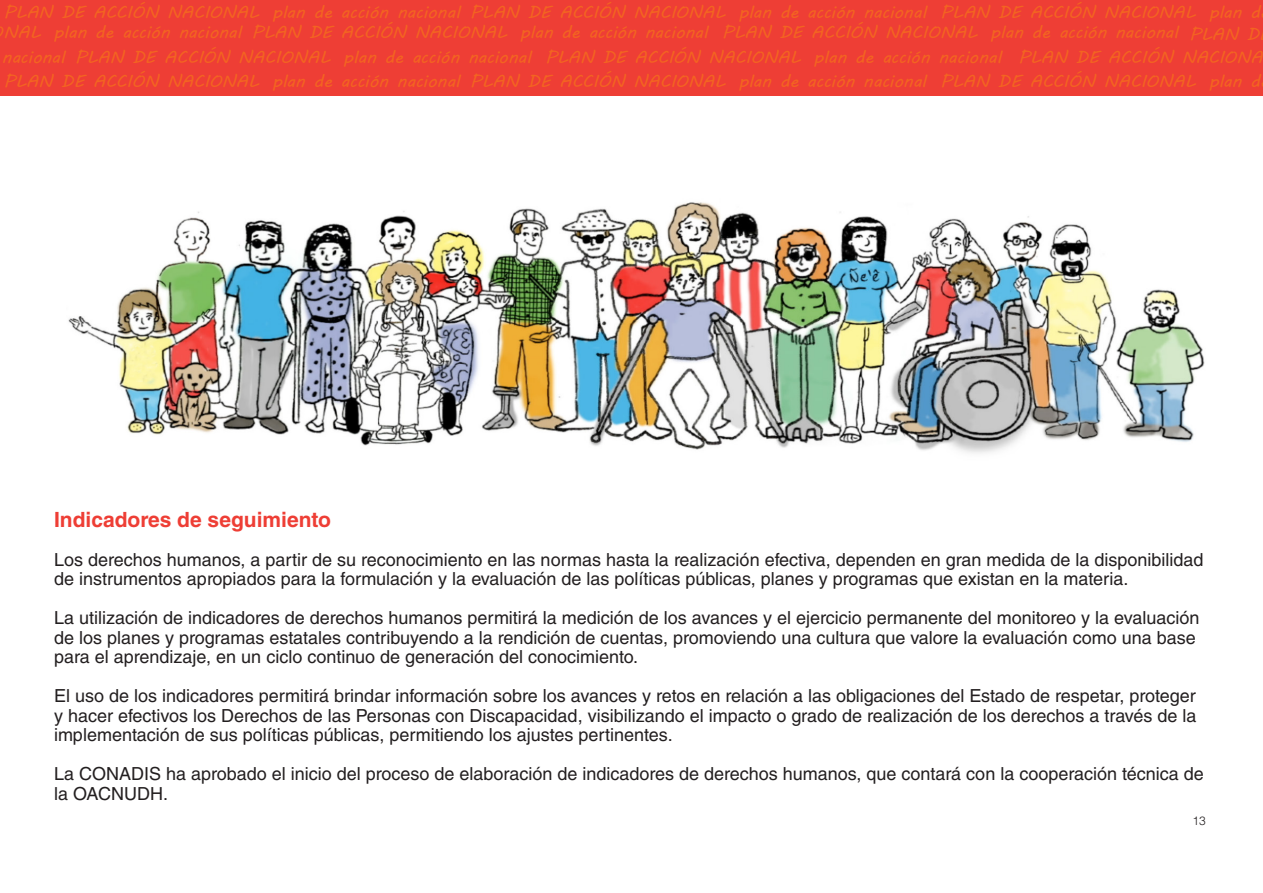
<style>
.page{position:relative;width:1263px;height:893px;background:#fff}
.page>*{position:absolute;margin:0;border:0;box-sizing:border-box;transform-origin:0 0}
.t1{font:700 21px "Helvetica LT Std";color:#ee3e35}
.t2{font:18px/19.5px "Helvetica LT Std";color:#231f20}
.t3{font:16.95px/20px "MV Boli";color:#f36421;scale:1.04 1}
.t4{font:300 12px "Helvetica LT Std";color:#231f20}
</style>
<div class="page">
<img style="left:68px;top:202px;width:1137px;height:252px">
<div style="left:0;top:0;width:685px;height:95px;background:#ee3e35"></div>
<div style="left:685px;top:0;width:578px;height:95px;background:#ee3e35"></div>
<p class="t3" style="left:3px;top:2px;width:1210px">PLAN DE ACCIÓN NACIONAL plan de acción nacional PLAN DE ACCIÓN NACIONAL plan de acción nacional PLAN DE ACCIÓN NACIONAL plan d<br>NAL plan de acción nacional PLAN DE ACCIÓN NACIONAL plan de acción nacional PLAN DE ACCIÓN NACIONAL plan de acción nacional</p>
<p class="t3" style="left:2px;top:45px;width:1211px;line-height:23.5px">nacional PLAN DE ACCIÓN NACIONAL plan de acción nacional PLAN DE ACCIÓN NACIONAL plan de acción nacional<br>PLAN DE ACCIÓN NACIONAL plan de acción nacional PLAN DE ACCIÓN NACIONAL plan de acción nacional PLAN DE ACCIÓN NACIONAL plan d</p>
<p class="t3" style="left:1189px;top:24px;width:69px">PLAN D</p>
<p class="t3" style="left:1018px;top:47px;width:236px">PLAN DE ACCIÓN NACIONA</p>
<p class="t1" style="left:54px;top:507px;width:278px">Indicadores de seguimiento</p>
<p class="t2" style="left:54px;top:550px;width:1151px">Los derechos humanos, a partir de su reconocimiento en las normas hasta la realización efectiva, dependen en gran medida de la disponibilidad de instrumentos apropiados para la formulación y la evaluación de las políticas públicas, planes y programas que existan en la materia.</p>
<p class="t2" style="left:54px;top:608px;width:1147px">La utilización de indicadores de derechos humanos permitirá la medición de los avances y el ejercicio permanente del monitoreo y la evaluación de los planes y programas estatales contribuyendo a la rendición de cuentas, promoviendo una cultura que valore la evaluación como una base para el aprendizaje, en un ciclo continuo de generación del conocimiento.</p>
<p class="t2" style="left:54px;top:686px;width:1144px;text-align:justify">El uso de los indicadores permitirá brindar información sobre los avances y retos en relación a las obligaciones del Estado de respetar, proteger y hacer efectivos los Derechos de las Personas con Discapacidad, visibilizando el impacto o grado de realización de los derechos a través de la implementación de sus políticas públicas, permitiendo los ajustes pertinentes.</p>
<p class="t2" style="left:54px;top:764px;width:1151px">La CONADIS ha aprobado el inicio del proceso de elaboración de indicadores de derechos humanos, que contará con la cooperación técnica de la OACNUDH.</p>
<p class="t4" style="left:1192px;top:813px;width:15px">13</p>
</div>
